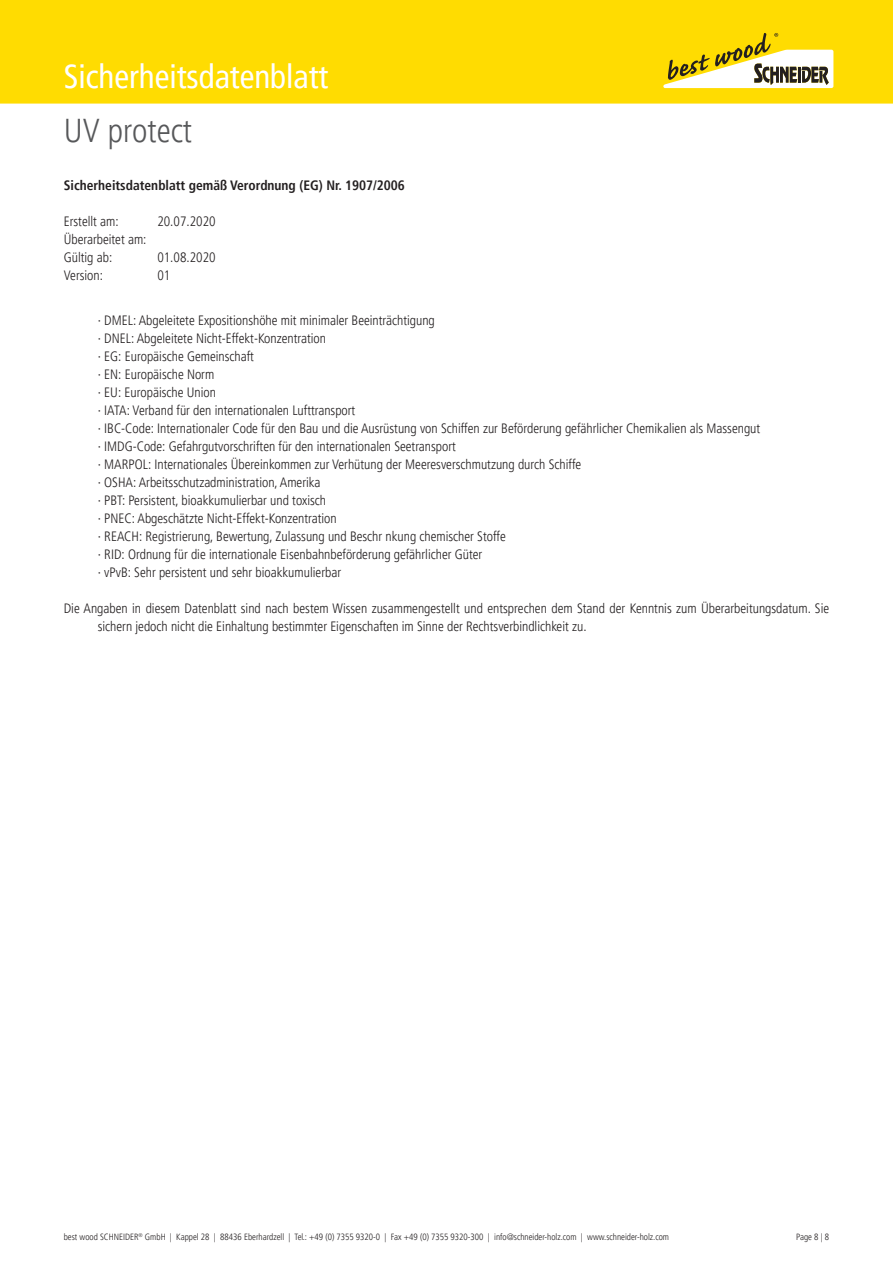
<style>
.page{position:relative;width:893px;height:1263px;background:#fff}
.page>*{position:absolute;margin:0;border:0;box-sizing:border-box;transform-origin:0 0}
.t1{font:condensed 33px "Frutiger LT Pro";color:#fff}
.t2{font:300 condensed 33px "Frutiger LT Pro";color:#57585a}
.t3{font:300 condensed 13.5px/18px "Frutiger LT Pro";color:#231f20}
.t4{font:700 condensed 13.5px "Frutiger LT Pro";color:#231f20}
.t5{font:300 condensed 9px "Frutiger LT Pro";color:#231f20}
</style>
<div class="page">
<div style="left:0;top:0;width:893px;height:104px;background:#ffdc01"></div>
<svg style="left:663px;top:33px;width:170px;height:55px"></svg>
<h1 class="t1" style="left:64px;top:58px;width:266px">Sicherheitsdatenblatt</h1>
<h1 class="t2" style="left:64px;top:112px;width:130px">UV protect</h1>
<p class="t4" style="left:64px;top:177px;width:343px">Sicherheitsdatenblatt gemäß Verordnung (EG) Nr. 1907/2006</p>
<p class="t3" style="left:64px;top:212px;width:56px">Erstellt am:</p>
<p class="t3" style="left:157px;top:212px;width:60px">20.07.2020</p>
<p class="t3" style="left:64px;top:230px;width:84px">Überarbeitet am:<br>Gültig ab:</p>
<p class="t3" style="left:157px;top:248px;width:60px">01.08.2020</p>
<p class="t3" style="left:64px;top:266px;width:41px">Version:</p>
<p class="t3" style="left:157px;top:266px;width:14px">01</p>
<p class="t3" style="left:98px;top:311px;width:339px">· DMEL: Abgeleitete Expositionshöhe mit minimaler Beeinträchtigung</p>
<p class="t3" style="left:98px;top:329px;width:230px">· DNEL: Abgeleitete Nicht-Effekt-Konzentration</p>
<p class="t3" style="left:98px;top:347px;width:158px">· EG: Europäische Gemeinschaft</p>
<p class="t3" style="left:98px;top:365px;width:118px">· EN: Europäische Norm</p>
<p class="t3" style="left:98px;top:383px;width:120px">· EU: Europäische Union</p>
<p class="t3" style="left:98px;top:401px;width:259px">· IATA: Verband für den internationalen Lufttransport</p>
<p class="t3" style="left:98px;top:419px;width:664px">· IBC-Code: Internationaler Code für den Bau und die Ausrüstung von Schiffen zur Beförderung gefährlicher Chemikalien als Massengut</p>
<p class="t3" style="left:98px;top:437px;width:360px">· IMDG-Code: Gefahrgutvorschriften für den internationalen Seetransport</p>
<p class="t3" style="left:98px;top:455px;width:485px">· MARPOL: Internationales Übereinkommen zur Verhütung der Meeresverschmutzung durch Schiffe</p>
<p class="t3" style="left:98px;top:473px;width:224px">· OSHA: Arbeitsschutzadministration, Amerika</p>
<p class="t3" style="left:98px;top:491px;width:230px">· PBT: Persistent, bioakkumulierbar und toxisch</p>
<p class="t3" style="left:98px;top:509px;width:240px">· PNEC: Abgeschätzte Nicht-Effekt-Konzentration</p>
<p class="t3" style="left:98px;top:527px;width:409px">· REACH: Registrierung, Bewertung, Zulassung und Beschr nkung chemischer Stoffe</p>
<p class="t3" style="left:98px;top:545px;width:386px">· RID: Ordnung für die internationale Eisenbahnbeförderung gefährlicher Güter</p>
<p class="t3" style="left:98px;top:563px;width:245px">· vPvB: Sehr persistent und sehr bioakkumulierbar</p>
<p class="t3" style="left:98px;top:599px;width:733px;text-indent:-34px">Die Angaben in diesem Datenblatt sind nach bestem Wissen zusammengestellt und entsprechen dem Stand der Kenntnis zum Überarbeitungsdatum. Sie sichern jedoch nicht die Einhaltung bestimmter Eigenschaften im Sinne der Rechtsverbindlichkeit zu.</p>
<p class="t5" style="left:64px;top:1232px;width:607px">best wood SCHNEIDER<sup>®</sup> GmbH | Kappel 28 | 88436 Eberhardzell | Tel.: +49 (0) 7355 9320-0 | Fax +49 (0) 7355 9320-300 | info@schneider-holz.com | www.schneider-holz.com</p>
<p class="t5" style="left:796px;top:1232px;width:34px">Page 8 | 8</p>
</div>
